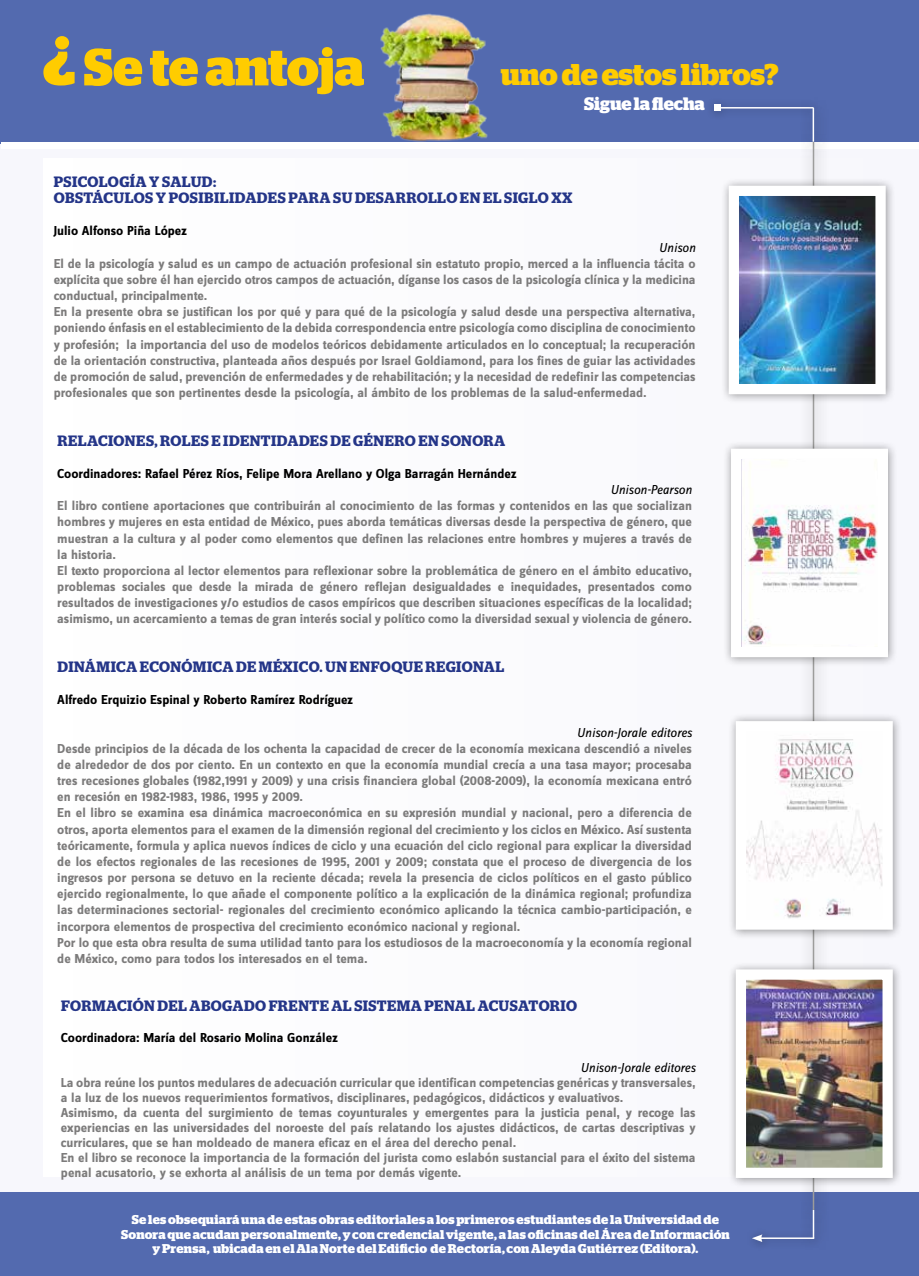
<style>
.page{position:relative;width:919px;height:1276px;background:#fff}
.page>*{position:absolute;margin:0;border:0;box-sizing:border-box;transform-origin:0 0}
.t1{font:700 52.05px "Stag";letter-spacing:-.005em;color:#fc0}
.t2{font:700 30px "Stag";letter-spacing:-.005em;color:#fc0}
.t3{font:700 18px "Stag";letter-spacing:-.005em;color:#fff}
.t4{font:600 15px/16.2px "Stag";letter-spacing:.025em;color:#243588}
.t5{font:700 13.5px/16.2px "Zine Sans Dis";color:#7c7b7b}
.t6{font:700 13.5px "Zine Sans Dis";color:#000}
.t7{font:italic 13.5px "Zine Sans Dis";color:#000}
.t8{font:700 12.75px/14.2px "Stag";letter-spacing:.015em;color:#fff;text-align:center}
.s1{font-size:68.85px}
</style>
<div class="page">
<div style="left:1px;top:90px;width:917px;height:1186px;background:#f7f7fc"></div>
<div style="left:43px;top:158px;width:859px;height:1018px;background:#fff"></div>
<div style="left:0;top:0;width:918px;height:143px;background:#536aaf"></div>
<div style="left:1px;top:142px;width:917px;height:6px;background:#fff"></div>
<div style="left:0;top:1192px;width:918px;height:84px;background:#536aaf"></div>
<img style="left:380px;top:13px;width:108px;height:129px">
<div style="left:706px;top:97px;width:116px;height:23px;background:#5167aa"></div>
<hr style="left:717px;top:107px;width:96px;height:2px;background:#fff">
<svg style="left:714px;top:105px;width:6px;height:6px"></svg>
<div style="left:799px;top:131px;width:30px;height:1092px;background:#000;opacity:.6"></div>
<hr style="left:812px;top:142px;width:2px;height:1068px;background:#9d9d9c">
<div style="left:799px;top:1199px;width:30px;height:52px;background:#5167aa"></div>
<hr style="left:812px;top:1210px;width:2px;height:28px;background:#fff">
<div style="left:799px;top:97px;width:30px;height:58px;background:#000;opacity:.6"></div>
<hr style="left:812px;top:108px;width:2px;height:34px;background:#fff">
<div style="left:745px;top:1227px;width:78px;height:24px;background:#5167ab"></div>
<hr style="left:760px;top:1237px;width:54px;height:2px;background:#fff">
<svg style="left:752px;top:1234px;width:10px;height:8px"></svg>
<div style="left:722px;top:440px;width:175px;height:227px;background:#000;opacity:.4"></div>
<img style="left:742px;top:460px;width:134px;height:186px">
<div style="left:727px;top:961px;width:175px;height:227px;background:#000;opacity:.4"></div>
<img style="left:746px;top:980px;width:135px;height:187px">
<div style="left:735px;top:969px;width:157px;height:209px;border:10px solid #fff"></div>
<div style="left:720px;top:178px;width:175px;height:226px;background:#000;opacity:.4"></div>
<img style="left:739px;top:197px;width:135px;height:186px">
<div style="left:728px;top:186px;width:157px;height:208px;border:10px solid #fff"></div>
<div style="left:727px;top:713px;width:175px;height:227px;background:#000;opacity:.4"></div>
<img style="left:746px;top:732px;width:135px;height:186px">
<h1 class="t1" style="left:43px;top:37px;width:323px"><span class="s1">¿</span> Se te antoja</h1>
<h2 class="t2" style="left:501px;top:57px;width:279px">uno de estos libros?</h2>
<h3 class="t3" style="left:584px;top:94px;width:122px">Sigue la flecha</h3>
<p class="t4" style="left:54px;top:174px;width:520px">PSICOLOGÍA Y SALUD:<br>OBSTÁCULOS Y POSIBILIDADES PARA SU DESARROLLO EN EL SIGLO XX</p>
<p class="t6" style="left:54px;top:224px;width:135px">Julio Alfonso Piña López</p>
<p class="t7" style="left:658px;top:241px;width:38px">Unison</p>
<p class="t5" style="left:54px;top:256px;width:643px">El de la psicología y salud es un campo de actuación profesional sin estatuto propio, merced a la influencia tácita o explícita que sobre él han ejercido otros campos de actuación, díganse los casos de la psicología clínica y la medicina conductual, principalmente.<br>En la presente obra se justifican los por qué y para qué de la psicología y salud desde una perspectiva alternativa, poniendo énfasis en el establecimiento de la debida correspondencia entre psicología como disciplina de conocimiento y profesión; la importancia del uso de modelos teóricos debidamente articulados en lo conceptual; la recuperación de la orientación constructiva, planteada años después por Israel Goldiamond, para los fines de guiar las actividades de promoción de salud, prevención de enfermedades y de rehabilitación; y la necesidad de redefinir las competencias profesionales que son pertinentes desde la psicología, al ámbito de los problemas de la salud-enfermedad.</p>
<p class="t4" style="left:57px;top:432px;width:449px">RELACIONES, ROLES E IDENTIDADES DE GÉNERO EN SONORA</p>
<p class="t6" style="left:57px;top:466px;width:461px">Coordinadores: Rafael Pérez Ríos, Felipe Mora Arellano y Olga Barragán Hernández</p>
<p class="t7" style="left:610px;top:483px;width:83px">Unison-Pearson</p>
<p class="t5" style="left:57px;top:498px;width:636px">El libro contiene aportaciones que contribuirán al conocimiento de las formas y contenidos en las que socializan hombres y mujeres en esta entidad de México, pues aborda temáticas diversas desde la perspectiva de género, que muestran a la cultura y al poder como elementos que definen las relaciones entre hombres y mujeres a través de la historia.<br>El texto proporciona al lector elementos para reflexionar sobre la problemática de género en el ámbito educativo, problemas sociales que desde la mirada de género reflejan desigualdades e inequidades, presentados como resultados de investigaciones y/o estudios de casos empíricos que describen situaciones específicas de la localidad; asimismo, un acercamiento a temas de gran interés social y político como la diversidad sexual y violencia de género.</p>
<p class="t4" style="left:57px;top:658px;width:448px">DINÁMICA ECONÓMICA DE MÉXICO. UN ENFOQUE REGIONAL</p>
<p class="t6" style="left:57px;top:693px;width:297px">Alfredo Erquizio Espinal y Roberto Ramírez Rodríguez</p>
<p class="t7" style="left:577px;top:725px;width:117px">Unison-Jorale editores</p>
<p class="t5" style="left:57px;top:741px;width:636px">Desde principios de la década de los ochenta la capacidad de crecer de la economía mexicana descendió a niveles de alrededor de dos por ciento. En un contexto en que la economía mundial crecía a una tasa mayor; procesaba tres recesiones globales (1982,1991 y 2009) y una crisis financiera global (2008-2009), la economía mexicana entró en recesión en 1982-1983, 1986, 1995 y 2009.<br>En el libro se examina esa dinámica macroeconómica en su expresión mundial y nacional, pero a diferencia de otros, aporta elementos para el examen de la dimensión regional del crecimiento y los ciclos en México. Así sustenta teóricamente, formula y aplica nuevos índices de ciclo y una ecuación del ciclo regional para explicar la diversidad de los efectos regionales de las recesiones de 1995, 2001 y 2009; constata que el proceso de divergencia de los ingresos por persona se detuvo en la reciente década; revela la presencia de ciclos políticos en el gasto público ejercido regionalmente, lo que añade el componente político a la explicación de la dinámica regional; profundiza las determinaciones sectorial- regionales del crecimiento económico aplicando la técnica cambio-participación, e incorpora elementos de prospectiva del crecimiento económico nacional y regional.<br>Por lo que esta obra resulta de suma utilidad tanto para los estudiosos de la macroeconomía y la economía regional de México, como para todos los interesados en el tema.</p>
<p class="t4" style="left:61px;top:998px;width:517px">FORMACIÓN DEL ABOGADO FRENTE AL SISTEMA PENAL ACUSATORIO</p>
<p class="t6" style="left:61px;top:1031px;width:278px">Coordinadora: María del Rosario Molina González</p>
<p class="t7" style="left:580px;top:1061px;width:117px">Unison-Jorale editores</p>
<p class="t5" style="left:61px;top:1076px;width:636px;line-height:15px">La obra reúne los puntos medulares de adecuación curricular que identifican competencias genéricas y transversales, a la luz de los nuevos requerimientos formativos, disciplinares, pedagógicos, didácticos y evaluativos.<br>Asimismo, da cuenta del surgimiento de temas coyunturales y emergentes para la justicia penal, y recoge las experiencias en las universidades del noroeste del país relatando los ajustes didácticos, de cartas descriptivas y curriculares, que se han moldeado de manera eficaz en el área del derecho penal.<br>En el libro se reconoce la importancia de la formación del jurista como eslabón sustancial para el éxito del sistema penal acusatorio, y se exhorta al análisis de un tema por demás vigente.</p>
<p class="t8" style="left:121px;top:1212px;width:610px">Se les obsequiará una de estas obras editoriales a los primeros estudiantes de la Universidad de<br>Sonora que acudan personalmente, y con credencial vigente, a las oficinas del Área de Información y Prensa, ubicada en el Ala Norte del Edificio de Rectoría, con Aleyda Gutiérrez (Editora).</p>
</div>
